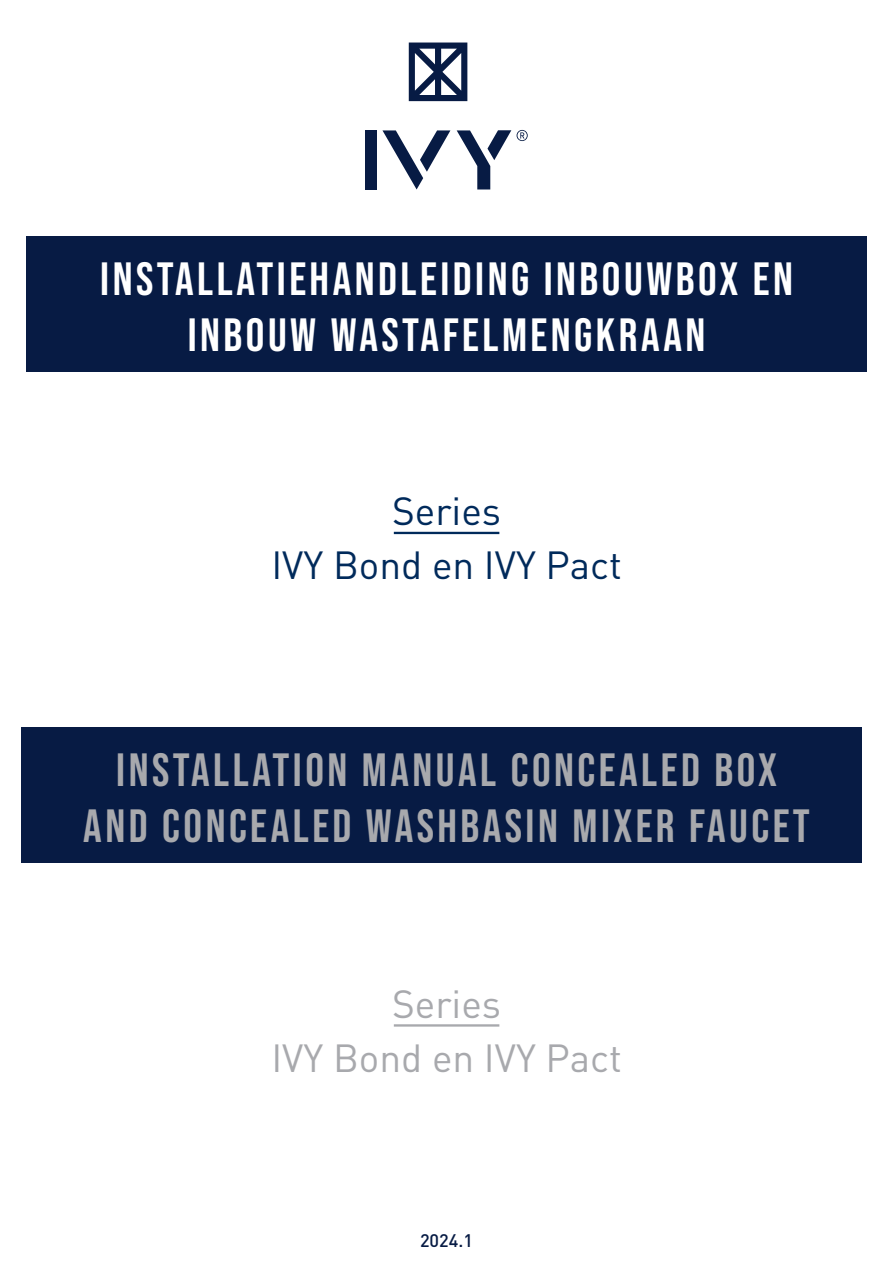
<style>
.page{position:relative;width:893px;height:1263px;background:#fff}
.page>*{position:absolute;margin:0;border:0;box-sizing:border-box;transform-origin:0 0}
.t1{font:700 46.65px/55.9px "Bebas Neue Pro";letter-spacing:.075em;color:#a8a9ad;text-align:center}
.t2{font:700 46.65px/55.9px "Bebas Neue Pro";letter-spacing:.075em;color:#fff;text-align:center}
.t3{font:38.7px "DIN Pro";color:#002a5b}
.t4{font:38.7px "DIN Pro";color:#a8a9ad}
.t5{font:500 18px "DIN Pro";color:#071b44}
</style>
<div class="page">
<div style="left:26px;top:237px;width:841px;height:135px;background:#071b44"></div>
<div style="left:21px;top:727px;width:841px;height:135px;background:#071b44"></div>
<div style="left:365px;top:130px;width:12px;height:59px;background:#071b44"></div>
<svg style="left:457px;top:130px;width:54px;height:59px"></svg>
<svg style="left:382px;top:130px;width:68px;height:59px"></svg>
<svg style="left:517px;top:130px;width:11px;height:11px"></svg>
<svg style="left:409px;top:43px;width:58px;height:58px"></svg>
<hr style="left:394px;top:532px;width:105px;height:2px;background:#002a5b">
<hr style="left:394px;top:1024px;width:105px;height:2px;background:#a8a9ad">
<p class="t2" style="left:100px;top:250px;width:694px">INSTALLATIEHANDLEIDING INBOUWBOX EN<br>INBOUW WASTAFELMENGKRAAN</p>
<p class="t3" style="left:392px;top:485px;width:111px">Series</p>
<p class="t3" style="left:271px;top:539px;width:352px">IVY Bond en IVY Pact</p>
<p class="t1" style="left:83px;top:741px;width:728px">INSTALLATION MANUAL CONCEALED BOX<br>AND CONCEALED WASHBASIN MIXER FAUCET</p>
<p class="t4" style="left:392px;top:977px;width:111px">Series</p>
<p class="t4" style="left:271px;top:1031px;width:352px">IVY Bond en IVY Pact</p>
<p class="t5" style="left:420px;top:1228px;width:54px">2024.1</p>
</div>
